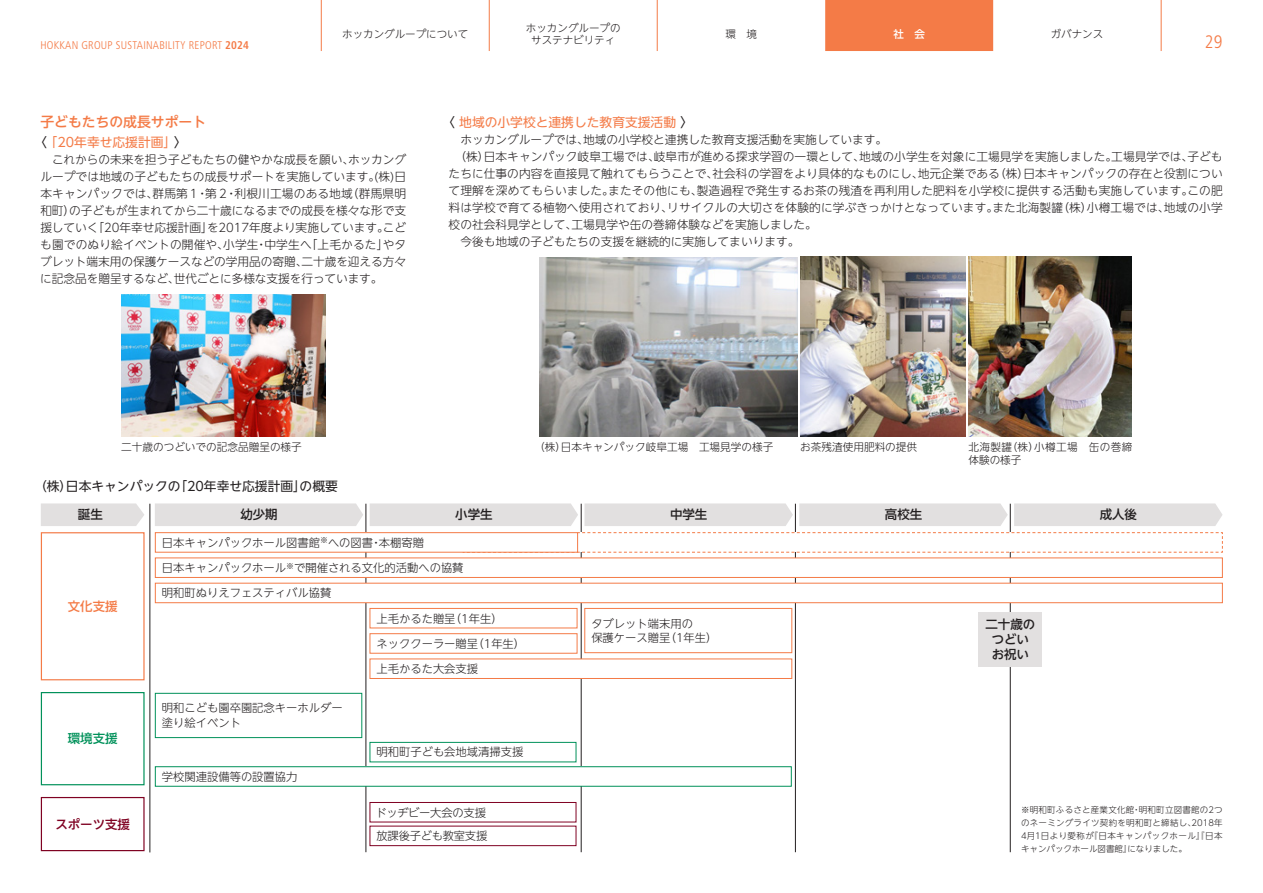
<style>
.page{position:relative;width:1263px;height:893px;background:#fff}
.page>*{position:absolute;margin:0;border:0;box-sizing:border-box;transform-origin:0 0}
.t1{font:300 condensed 18px "Frutiger LT Std";color:#f47b47}
.t2{font:500 13.8px "UD Shin Go NT Pr 6 N";color:#f47b47}
.t3{font:12.75px "UD Shin Go NT Pr 6 N";color:#f47b47}
.t4{font:12.75px "UD Shin Go NT Pr 6 N";color:#231f20}
.t5{font:500 12.45px/14.7px "UD Shin Go NT Pr 6 N";color:#231f20;text-align:center}
.t6{font:500 12.45px "UD Shin Go NT Pr 6 N";color:#7f0222}
.t7{font:500 12.45px "UD Shin Go NT Pr 6 N";color:#f47b47}
.t8{font:500 12.45px "UD Shin Go NT Pr 6 N";color:#01915a}
.t9{font:300 11.7px/17px "UD Shin Go NT Pr 6 N";letter-spacing:.005em;color:#231f20}
.t10{font:300 11.25px/14.7px "UD Shin Go NT Pr 6 N";color:#231f20}
.t11{font:300 condensed 11.1px "Frutiger LT Std";letter-spacing:.02em;color:#f47b47}
.t12{font:300 10.65px "UD Shin Go NT Pr 6 N";color:#231f20}
.t13{font:300 10.65px/13.8px "UD Shin Go NT Pr 6 N";letter-spacing:.035em;color:#231f20}
.t14{font:300 10.5px/12.8px "UD Shin Go NT Pr 6 N";color:#231f20;text-align:center}
.t15{font:500 10.5px "UD Shin Go NT Pr 6 N";color:#fff}
.t16{font:300 8.55px/12.8px "UD Shin Go NT Pr 6 N";letter-spacing:.005em;color:#231f20;text-align:justify}
.s1{font-weight:700}
.s2{color:#231f20}
</style>
<div class="page">
<div style="left:825px;top:0;width:168px;height:51px;background:#f47b47"></div>
<svg style="left:321px;top:0;width:1px;height:17px"></svg>
<svg style="left:489px;top:0;width:1px;height:17px"></svg>
<svg style="left:657px;top:0;width:1px;height:17px"></svg>
<hr style="left:321px;top:17px;width:1px;height:34px;background:#f47b47">
<hr style="left:489px;top:17px;width:1px;height:34px;background:#f47b47">
<hr style="left:657px;top:17px;width:1px;height:34px;background:#f47b47">
<svg style="left:1161px;top:0;width:1px;height:17px"></svg>
<hr style="left:1161px;top:17px;width:1px;height:34px;background:#f47b47">
<img style="left:539px;top:258px;width:259px;height:179px">
<img style="left:800px;top:257px;width:166px;height:180px">
<img style="left:968px;top:257px;width:164px;height:180px">
<img style="left:121px;top:294px;width:204px;height:143px">
<hr style="left:1010px;top:504px;width:1px;height:348px;background:#231f20">
<hr style="left:795px;top:504px;width:1px;height:348px;background:#231f20">
<hr style="left:581px;top:504px;width:1px;height:348px;background:#231f20">
<hr style="left:366px;top:504px;width:1px;height:348px;background:#231f20">
<hr style="left:150px;top:504px;width:1px;height:348px;background:#231f20">
<svg style="left:41px;top:503px;width:103px;height:23px;background:#e3e1e1"></svg>
<div style="left:1014px;top:503px;width:208px;height:23px;background:#e2e0e0"></div>
<div style="left:155px;top:503px;width:208px;height:23px;background:#e2e0e0"></div>
<div style="left:370px;top:503px;width:208px;height:23px;background:#e2e0e0"></div>
<div style="left:584px;top:503px;width:209px;height:23px;background:#e2e0e0"></div>
<div style="left:799px;top:503px;width:209px;height:23px;background:#e2e0e0"></div>
<div style="left:41px;top:797px;width:104px;height:54px;border:1px solid #7f0222"></div>
<div style="left:41px;top:532px;width:104px;height:148px;border:1px solid #f47b47"></div>
<div style="left:41px;top:692px;width:104px;height:93px;border:1px solid #01915a"></div>
<svg style="left:463px;top:532px;width:760px;height:21px"></svg>
<div style="left:155px;top:533px;width:423px;height:19px;background:#fff"></div>
<div style="left:155px;top:532px;width:423px;height:20px;border:1px solid #f47b47"></div>
<div style="left:155px;top:558px;width:1067px;height:19px;background:#fff"></div>
<div style="left:155px;top:558px;width:1067px;height:20px;border:1px solid #f47b47"></div>
<div style="left:155px;top:583px;width:1067px;height:20px;background:#fff"></div>
<div style="left:155px;top:583px;width:1067px;height:20px;border:1px solid #f47b47"></div>
<div style="left:370px;top:608px;width:207px;height:20px;border:1px solid #f47b47"></div>
<div style="left:585px;top:608px;width:207px;height:45px;border:1px solid #f47b47"></div>
<div style="left:370px;top:633px;width:207px;height:20px;border:1px solid #f47b47"></div>
<div style="left:370px;top:659px;width:422px;height:19px;background:#fff"></div>
<div style="left:370px;top:659px;width:422px;height:20px;border:1px solid #f47b47"></div>
<div style="left:979px;top:612px;width:63px;height:54px;background:#e2e0e0"></div>
<div style="left:155px;top:693px;width:207px;height:45px;border:1px solid #01915a"></div>
<div style="left:370px;top:742px;width:206px;height:20px;border:1px solid #01915a"></div>
<div style="left:370px;top:802px;width:206px;height:20px;border:1px solid #7f0222"></div>
<div style="left:370px;top:826px;width:206px;height:20px;border:1px solid #7f0222"></div>
<div style="left:155px;top:767px;width:636px;height:19px;background:#fff"></div>
<div style="left:155px;top:766px;width:636px;height:20px;border:1px solid #01915a"></div>
<p class="t14" style="left:342px;top:27px;width:128px">ホッカングループについて</p>
<p class="t14" style="left:526px;top:21px;width:96px">ホッカングループのサステナビリティ</p>
<p class="t14" style="left:725px;top:27px;width:33px">環　境</p>
<p class="t15" style="left:893px;top:26px;width:33px">社　会</p>
<p class="t14" style="left:1051px;top:27px;width:54px">ガバナンス</p>
<p class="t11" style="left:40px;top:39px;width:210px">HOKKAN GROUP SUSTAINABILITY REPORT <span class="s1">2024</span></p>
<h1 class="t1" style="left:1205px;top:32px;width:19px">29</h1>
<p class="t2" style="left:40px;top:111px;width:167px">子どもたちの成長サポート</p>
<p class="t3" style="left:34px;top:132px;width:154px"><span class="s2">〈</span> 「20年幸せ応援計画」<span class="s2">〉</span></p>
<p class="t9" style="left:40px;top:151px;width:367px;text-align:justify">　これからの未来を担う子どもたちの健やかな成長を願い、ホッカングループでは地域の子どもたちの成長サポートを実施しています。(株)日本キャンパックでは、群馬第１・第２・利根川工場のある地域（群馬県明和町）の子どもが生まれてから二十歳になるまでの成長を様々な形で支援していく「20年幸せ応援計画」を2017年度より実施しています。こども園でのぬり絵イベントの開催や、小学生・中学生へ「上毛かるた」やタブレット端末用の保護ケースなどの学用品の寄贈、二十歳を迎える方々に記念品を贈呈するなど、世代ごとに多様な支援を行っています。</p>
<p class="t3" style="left:442px;top:112px;width:252px"><span class="s2">〈</span> 地域の小学校と連携した教育支援活動 <span class="s2">〉</span></p>
<p class="t9" style="left:449px;top:130px;width:775px">　ホッカングループでは、地域の小学校と連携した教育支援活動を実施しています。<br>　（株）日本キャンパック岐阜工場では、岐阜市が進める探求学習の一環として、地域の小学生を対象に工場見学を実施しました。工場見学では、子どもたちに仕事の内容を直接見て触れてもらうことで、社会科の学習をより具体的なものにし、地元企業である（株）日本キャンパックの存在と役割について理解を深めてもらいました。またその他にも、製造過程で発生するお茶の残渣を再利用した肥料を小学校に提供する活動も実施しています。この肥料は学校で育てる植物へ使用されており、リサイクルの大切さを体験的に学ぶきっかけとなっています。また北海製罐（株）小樽工場では、地域の小学校の社会科見学として、工場見学や缶の巻締体験などを実施しました。<br>　今後も地域の子どもたちの支援を継続的に実施してまいります。</p>
<p class="t12" style="left:121px;top:438px;width:181px">二十歳のつどいでの記念品贈呈の様子</p>
<p class="t4" style="left:34px;top:476px;width:305px">（株）日本キャンパックの「20年幸せ応援計画」の概要</p>
<p class="t12" style="left:534px;top:438px;width:240px">（株）日本キャンパック岐阜工場　工場見学の様子</p>
<p class="t12" style="left:800px;top:438px;width:118px">お茶残渣使用肥料の提供</p>
<p class="t13" style="left:968px;top:439px;width:166px">北海製罐（株）小樽工場　缶の巻締体験の様子</p>
<p class="t5" style="left:78px;top:507px;width:26px">誕生</p>
<p class="t5" style="left:240px;top:507px;width:39px">幼少期</p>
<p class="t5" style="left:455px;top:507px;width:39px">小学生</p>
<p class="t5" style="left:670px;top:507px;width:39px">中学生</p>
<p class="t5" style="left:885px;top:507px;width:39px">高校生</p>
<p class="t5" style="left:1100px;top:507px;width:39px">成人後</p>
<p class="t7" style="left:68px;top:596px;width:51px">文化支援</p>
<p class="t8" style="left:68px;top:728px;width:51px">環境支援</p>
<p class="t6" style="left:55px;top:814px;width:76px">スポーツ支援</p>
<p class="t10" style="left:162px;top:535px;width:264px">日本キャンパックホール図書館<sup>※</sup>への図書・本棚寄贈</p>
<p class="t10" style="left:162px;top:560px;width:303px">日本キャンパックホール<sup>※</sup>で開催される文化的活動への協賛</p>
<p class="t10" style="left:162px;top:585px;width:171px">明和町ぬりえフェスティバル協賛</p>
<p class="t10" style="left:376px;top:610px;width:128px">上毛かるた贈呈（1年生）</p>
<p class="t10" style="left:591px;top:615px;width:103px">タブレット端末用の</p>
<p class="t10" style="left:376px;top:636px;width:150px">ネッククーラー贈呈（1年生）</p>
<p class="t10" style="left:591px;top:630px;width:128px">保護ケース贈呈（1年生）</p>
<p class="t10" style="left:162px;top:700px;width:182px">明和こども園卒園記念キーホルダー塗り絵イベント</p>
<p class="t10" style="left:162px;top:769px;width:137px">学校関連設備等の設置協力</p>
<p class="t10" style="left:376px;top:661px;width:103px">上毛かるた大会支援</p>
<p class="t10" style="left:376px;top:744px;width:148px">明和町子ども会地域清掃支援</p>
<p class="t10" style="left:376px;top:800px;width:113px;line-height:23.5px">ドッヂビー大会の支援放課後子ども教室支援</p>
<p class="t5" style="left:985px;top:617px;width:51px">二十歳のつどいお祝い</p>
<p class="t16" style="left:1021px;top:803px;width:203px">※明和町ふるさと産業文化館・明和町立図書館の2つのネーミングライツ契約を明和町と締結し、2018年4月1日より愛称が『日本キャンパックホール』『日本キャンパックホール図書館』になりました。</p>
</div>
